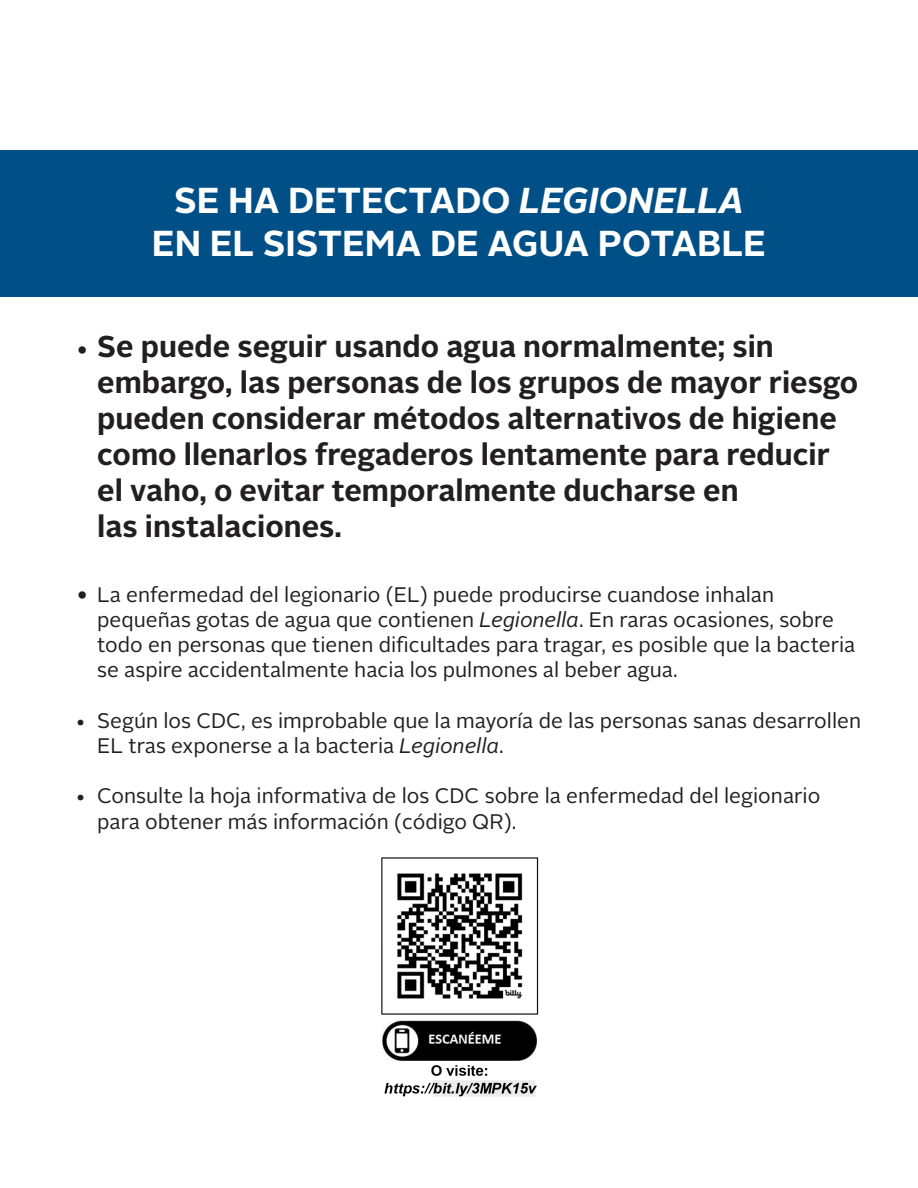
<style>
.page{position:relative;width:918px;height:1188px;background:#fff}
.page>*{position:absolute;margin:0;border:0;box-sizing:border-box;transform-origin:0 0}
.t1{font:700 36px/43.2px "Alright Sans";color:#fff;text-align:center}
.t2{font:700 30px/36px "Alright Sans";color:#231f20}
.t3{font:21px/25.2px "Alright Sans";color:#231f20}
.s1{font-style:italic}
.s2{font-weight:400;font-size:27px}
.s3{font-size:27px}
</style>
<div class="page">
<div style="left:0;top:150px;width:918px;height:147px;background:#004f87"></div>
<img style="left:381px;top:857px;width:158px;height:240px">
<p class="t1" style="left:152px;top:179px;width:616px">SE HA DETECTADO <span class="s1">LEGIONELLA<br></span>EN EL SISTEMA DE AGUA POTABLE</p>
<p class="t2" style="left:97px;top:329px;width:763px;text-indent:-22px"><span class="s2">•</span> Se puede seguir usando agua normalmente; sin embargo, las personas de los grupos de mayor riesgo pueden considerar métodos alternativos de higiene como llenarlos fregaderos lentamente para reducir el vaho, o evitar temporalmente ducharse en<br>las instalaciones.</p>
<p class="t3" style="left:97px;top:582px;width:760px;text-indent:-22px"><span class="s3">•</span> La enfermedad del legionario (EL) puede producirse cuandose inhalan pequeñas gotas de agua que contienen <span class="s1">Legionella</span>. En raras ocasiones, sobre todo en personas que tienen dificultades para tragar, es posible que la bacteria se aspire accidentalmente hacia los pulmones al beber agua.</p>
<p class="t3" style="left:97px;top:708px;width:765px;text-indent:-22px">• Según los CDC, es improbable que la mayoría de las personas sanas desarrollen<br>EL tras exponerse a la bacteria <span class="s1">Legionella</span>.</p>
<p class="t3" style="left:97px;top:784px;width:725px;text-indent:-22px">• Consulte la hoja informativa de los CDC sobre la enfermedad del legionario para obtener más información (código QR).</p>
</div>
